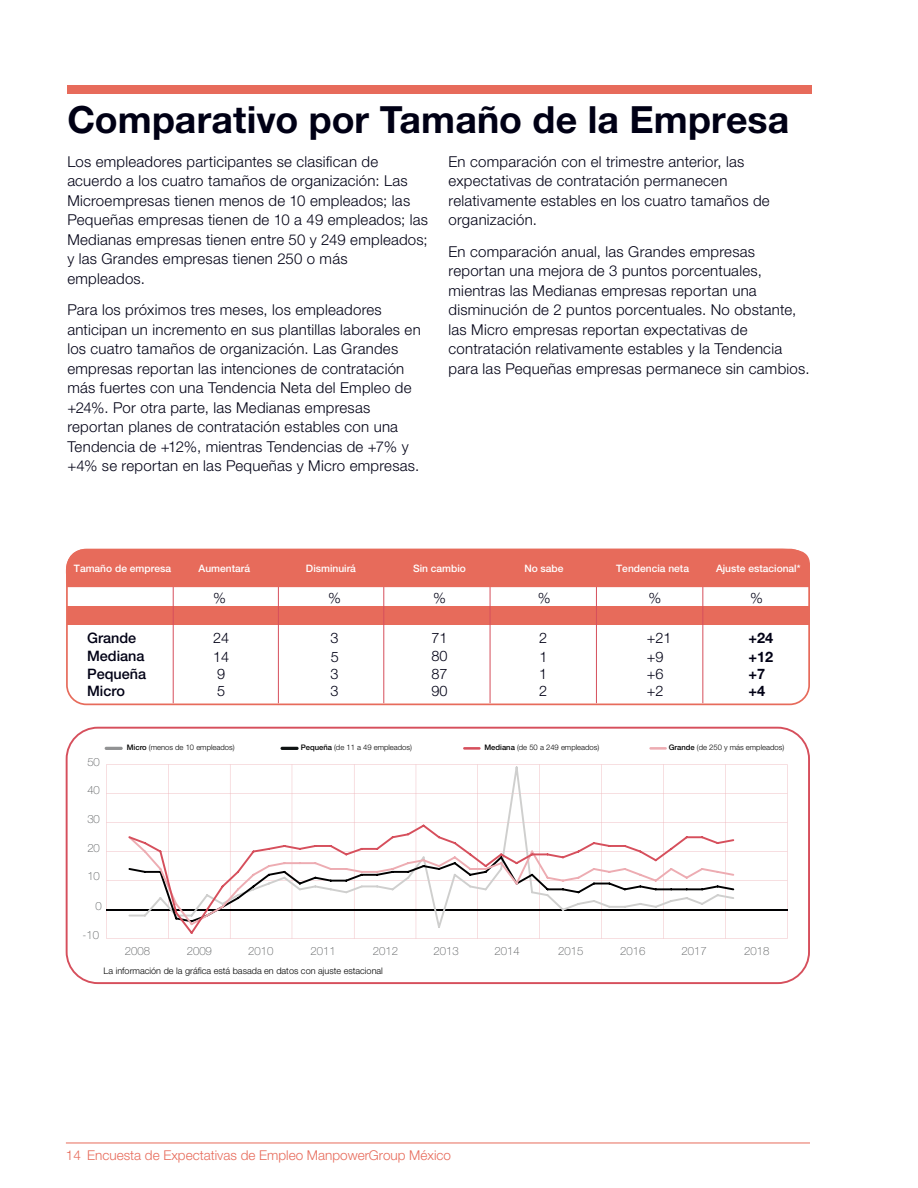
<style>
.page{position:relative;width:918px;height:1188px;background:#fff}
.page>*{position:absolute;margin:0;border:0;box-sizing:border-box;transform-origin:0 0}
.Section_Headings{font:700 37.5px "Helvetica Neue LT Std";color:#000015}
.t1{font:300 15px/19.5px "Helvetica Neue LT Std";letter-spacing:.015em;color:#000015}
.t2{font:300 14.55px "Helvetica Neue";color:#000015}
.t3{font:700 14.55px "Helvetica Neue LT Std";color:#000015}
.t4{font:500 14.4px "Helvetica Neue";color:#000015}
.t5{font:300 14.4px "Helvetica Neue";color:#000015}
.t6{font:300 13.5px "Helvetica Neue LT Std";color:#e76b5b}
.t7{font:100 11.4px "Helvetica Neue LT Std";color:#515455}
.t8{font:500 10.2px "Helvetica Neue LT Std";color:#fff}
.t9{font:300 9.15px "Helvetica Neue LT Std";color:#000001}
.t10{font:300 7.65px "Helvetica Neue LT Std";color:#000001}
.s1{font-weight:500}
</style>
<div class="page">
<hr style="left:66px;top:1143px;width:744px;height:1px;background:#e76b5b">
<div style="left:67px;top:85px;width:744px;height:9px;background:#e76b5b"></div>
<svg style="left:66px;top:727px;width:744px;height:257px"></svg>
<svg style="left:106px;top:764px;width:682px;height:175px"></svg>
<hr style="left:106px;top:909px;width:681px;height:1px;background:#000001">
<svg style="left:129px;top:766px;width:605px;height:59px"></svg>
<svg style="left:128px;top:825px;width:606px;height:109px"></svg>
<div style="left:67px;top:607px;width:742px;height:18px;background:#e76b5b"></div>
<hr style="left:703px;top:585px;width:1px;height:118px;background:#d64f5c">
<hr style="left:596px;top:585px;width:1px;height:118px;background:#d64f5c">
<hr style="left:490px;top:585px;width:1px;height:118px;background:#d64f5c">
<hr style="left:384px;top:585px;width:1px;height:118px;background:#d64f5c">
<hr style="left:278px;top:585px;width:1px;height:118px;background:#d64f5c">
<hr style="left:173px;top:585px;width:1px;height:118px;background:#d64f5c">
<div style="left:66px;top:548px;width:744px;height:40px;background:#e76b5b"></div>
<div style="left:66px;top:549px;width:744px;height:156px;border:2px solid #e76b5b;border-radius:19px"></div>
<p class="Section_Headings" style="left:67px;top:97px;width:724px">Comparativo por Tamaño de la Empresa</p>
<p class="t1" style="left:449px;top:152px;width:323px">En comparación con el trimestre anterior, las expectativas de contratación permanecen relativamente estables en los cuatro tamaños de organización.</p>
<p class="t1" style="left:449px;top:242px;width:362px">En comparación anual, las Grandes empresas reportan una mejora de 3 puntos porcentuales, mientras las Medianas empresas reportan una disminución de 2 puntos porcentuales. No obstante, las Micro empresas reportan expectativas de contratación relativamente estables y la Tendencia para las Pequeñas empresas permanece sin cambios.</p>
<p class="t1" style="left:67px;top:152px;width:362px">Los empleadores participantes se clasifican de acuerdo a los cuatro tamaños de organización: Las Microempresas tienen menos de 10 empleados; las Pequeñas empresas tienen de 10 a 49 empleados; las Medianas empresas tienen entre 50 y 249 empleados; y las Grandes empresas tienen 250 o más empleados.</p>
<p class="t1" style="left:67px;top:300px;width:355px">Para los próximos tres meses, los empleadores anticipan un incremento en sus plantillas laborales en los cuatro tamaños de organización. Las Grandes empresas reportan las intenciones de contratación más fuertes con una Tendencia Neta del Empleo de +24%. Por otra parte, las Medianas empresas reportan planes de contratación estables con una Tendencia de +12%, mientras Tendencias de +7% y +4% se reportan en las Pequeñas y Micro empresas.</p>
<p class="t8" style="left:74px;top:563px;width:99px">Tamaño de empresa</p>
<p class="t8" style="left:199px;top:563px;width:53px">Aumentará</p>
<p class="t8" style="left:306px;top:563px;width:52px">Disminuirá</p>
<p class="t8" style="left:413px;top:563px;width:54px">Sin cambio</p>
<p class="t8" style="left:524px;top:563px;width:41px">No sabe</p>
<p class="t8" style="left:616px;top:563px;width:74px">Tendencia neta</p>
<p class="t8" style="left:716px;top:563px;width:86px">Ajuste estacional*</p>
<p class="t5" style="left:213px;top:587px;width:14px">%</p>
<p class="t5" style="left:328px;top:587px;width:14px">%</p>
<p class="t5" style="left:433px;top:587px;width:14px">%</p>
<p class="t5" style="left:538px;top:587px;width:14px">%</p>
<p class="t5" style="left:648px;top:587px;width:14px">%</p>
<p class="t5" style="left:750px;top:587px;width:14px">%</p>
<p class="t4" style="left:87px;top:626px;width:51px">Grande</p>
<p class="t2" style="left:213px;top:626px;width:18px">24</p>
<p class="t2" style="left:330px;top:626px;width:10px">3</p>
<p class="t2" style="left:431px;top:626px;width:18px">71</p>
<p class="t2" style="left:539px;top:626px;width:10px">2</p>
<p class="t2" style="left:647px;top:626px;width:26px">+21</p>
<p class="t3" style="left:748px;top:629px;width:26px">+24</p>
<p class="t4" style="left:87px;top:645px;width:59px">Mediana</p>
<p class="t2" style="left:213px;top:645px;width:18px">14</p>
<p class="t2" style="left:331px;top:645px;width:10px">5</p>
<p class="t2" style="left:431px;top:645px;width:18px">80</p>
<p class="t2" style="left:540px;top:645px;width:10px">1</p>
<p class="t2" style="left:647px;top:645px;width:18px">+9</p>
<p class="t3" style="left:748px;top:648px;width:26px">+12</p>
<p class="t4" style="left:87px;top:662px;width:61px">Pequeña</p>
<p class="t2" style="left:217px;top:662px;width:10px">9</p>
<p class="t2" style="left:330px;top:662px;width:10px">3</p>
<p class="t2" style="left:431px;top:662px;width:18px">87</p>
<p class="t2" style="left:539px;top:662px;width:10px">1</p>
<p class="t2" style="left:647px;top:662px;width:18px">+6</p>
<p class="t3" style="left:748px;top:664px;width:18px">+7</p>
<p class="t4" style="left:87px;top:680px;width:39px">Micro</p>
<p class="t2" style="left:217px;top:680px;width:10px">5</p>
<p class="t2" style="left:330px;top:680px;width:10px">3</p>
<p class="t2" style="left:431px;top:680px;width:18px">90</p>
<p class="t2" style="left:539px;top:680px;width:10px">2</p>
<p class="t2" style="left:647px;top:680px;width:18px">+2</p>
<p class="t3" style="left:748px;top:682px;width:18px">+4</p>
<p class="t7" style="left:87px;top:755px;width:14px">50</p>
<p class="t7" style="left:87px;top:783px;width:14px">40</p>
<p class="t7" style="left:87px;top:812px;width:14px">30</p>
<p class="t7" style="left:87px;top:841px;width:14px">20</p>
<p class="t7" style="left:87px;top:870px;width:14px">10</p>
<p class="t7" style="left:96px;top:900px;width:8px">0</p>
<p class="t7" style="left:83px;top:929px;width:18px">-10</p>
<p class="t10" style="left:127px;top:743px;width:109px"><span class="s1">Micro</span> (menos de 10 empleados)</p>
<p class="t10" style="left:301px;top:743px;width:113px"><span class="s1">Pequeña</span> (de 11 a 49 empleados)</p>
<p class="t10" style="left:484px;top:743px;width:116px"><span class="s1">Mediana</span> (de 50 a 249 empleados)</p>
<p class="t10" style="left:669px;top:743px;width:117px"><span class="s1">Grande</span> (de 250 y más empleados)</p>
<p class="t7" style="left:125px;top:944px;width:27px">2008</p>
<p class="t7" style="left:187px;top:944px;width:27px">2009</p>
<p class="t7" style="left:248px;top:944px;width:27px">2010</p>
<p class="t7" style="left:310px;top:944px;width:27px">2011</p>
<p class="t7" style="left:373px;top:944px;width:27px">2012</p>
<p class="t7" style="left:434px;top:944px;width:27px">2013</p>
<p class="t7" style="left:495px;top:944px;width:27px">2014</p>
<p class="t7" style="left:558px;top:944px;width:27px">2015</p>
<p class="t7" style="left:620px;top:944px;width:27px">2016</p>
<p class="t7" style="left:682px;top:944px;width:27px">2017</p>
<p class="t7" style="left:744px;top:944px;width:27px">2018</p>
<p class="t9" style="left:104px;top:965px;width:281px">La información de la gráfica está basada en datos con ajuste estacional</p>
<p class="t6" style="left:66px;top:1147px;width:387px">14 Encuesta de Expectativas de Empleo ManpowerGroup México</p>
</div>
